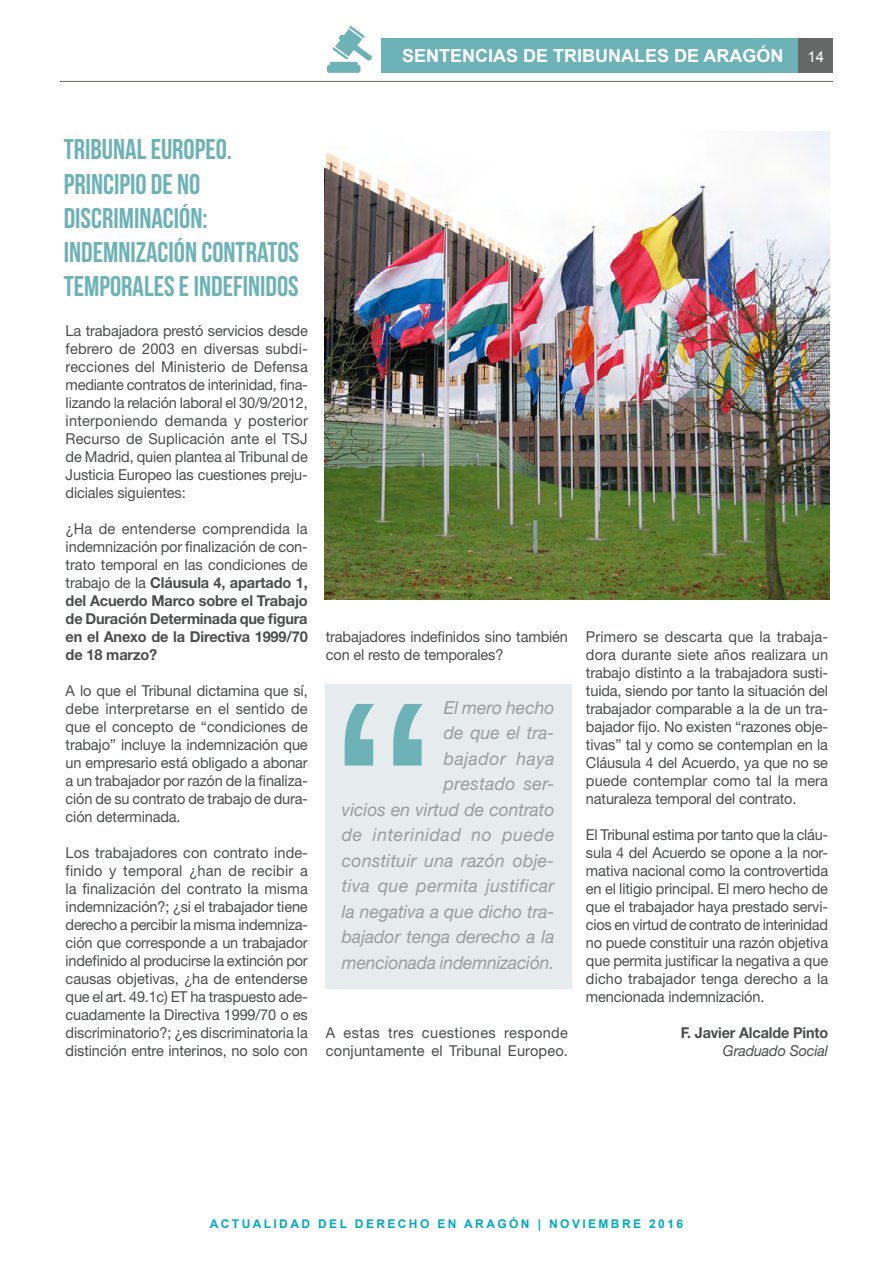
<style>
.page{position:relative;width:893px;height:1263px;background:#fff}
.page>*{position:absolute;margin:0;border:0;box-sizing:border-box;transform-origin:0 0}
.t1{font:28.5px/34.2px "Bebas Neue";color:#6cb2b7}
.t2{font:italic 18px/25.5px "Helvetica Neue LT Std";color:#999b9c;text-align:right}
.t3{font:700 18px "Arial";color:#fff}
.t4{font:15px/18px "Helvetica Neue LT Std";letter-spacing:-.01em;color:#4b4d4d;text-align:justify}
.t5{font:700 15px/18px "Helvetica Neue LT Std";letter-spacing:-.01em;color:#4b4d4d;text-align:justify}
.t6{font:15px/18px "Helvetica Neue LT Std";letter-spacing:.015em;color:#4b4d4d}
.t7{font:700 15px "Helvetica Neue LT Std";letter-spacing:-.01em;color:#4b4d4d;scale:.96 1}
.t8{font:italic 15px "Helvetica Neue LT Std";letter-spacing:-.01em;color:#4b4d4d;scale:.96 1}
.t9{font:15px "Arial";color:#fff}
.t10{font:700 12px "Arial";letter-spacing:.2em;color:#00aabf}
.s1{font-weight:400}
</style>
<div class="page">
<svg style="left:327px;top:26px;width:45px;height:47px"></svg>
<div style="left:381px;top:38px;width:417px;height:35px;background:#6cb2b7"></div>
<img style="left:325px;top:132px;width:504px;height:468px">
<div style="left:325px;top:684px;width:246px;height:305px;background:#e6ebee"></div>
<svg style="left:345px;top:704px;width:77px;height:61px"></svg>
<div style="left:798px;top:38px;width:35px;height:35px;background:#666767"></div>
<hr style="left:60px;top:81px;width:773px;height:1px;background:#73776c">
<p class="t3" style="left:402px;top:44px;width:383px">SENTENCIAS DE TRIBUNALES DE ARAGÓN</p>
<p class="t9" style="left:807px;top:47px;width:18px">14</p>
<h1 class="t1" style="left:64px;top:132px;width:237px">TRIBUNAL EUROPEO.<br>PRINCIPIO DE NO<br>DISCRIMINACIÓN:<br>INDEMNIZACIÓN CONTRATOS<br>TEMPORALES E INDEFINIDOS</h1>
<p class="t4" style="left:66px;top:322px;width:244px">La trabajadora prestó servicios desde febrero de 2003 en diversas subdi&shy;recciones del Ministerio de Defensa mediante contratos de interinidad, fina&shy;lizando la relación laboral el 30/9/2012, interponiendo demanda y posterior Recurso de Suplicación ante el TSJ de Madrid, quien plantea al Tribunal de Justicia Europeo las cuestiones preju&shy;diciales siguientes:</p>
<p class="t5" style="left:66px;top:519px;width:244px"><span class="s1">¿Ha de entenderse comprendida la indemnización por finalización de con&shy;trato temporal en las condiciones de trabajo de la</span> Cláusula 4, apartado 1, del Acuerdo Marco sobre el Trabajo de Duración Determinada que figura en el Anexo de la Directiva 1999/70 de 18 marzo?</p>
<p class="t4" style="left:66px;top:682px;width:244px">A lo que el Tribunal dictamina que sí, debe interpretarse en el sentido de que el concepto de “condiciones de trabajo” incluye la indemnización que un empresario está obligado a abonar a un trabajador por razón de la finaliza&shy;ción de su contrato de trabajo de dura&shy;ción determinada.</p>
<p class="t4" style="left:66px;top:844px;width:244px">Los trabajadores con contrato inde&shy;finido y temporal ¿han de recibir a la finalización del contrato la misma indemnización?; ¿si el trabajador tiene derecho a percibir la misma indemniza&shy;ción que corresponde a un trabajador indefinido al producirse la extinción por causas objetivas, ¿ha de entenderse que el art. 49.1c) ET ha traspuesto ade&shy;cuadamente la Directiva 1999/70 o es discriminatorio?; ¿es discriminatoria la distinción entre interinos, no solo con</p>
<p class="t4" style="left:326px;top:628px;width:244px">trabajadores indefinidos sino también con el resto de temporales?</p>
<p class="t2" style="left:342px;top:694px;width:214px">El mero hecho<br>de que el tra-<br>bajador haya<br>prestado ser-<br>vicios en virtud de contrato de interinidad no puede constituir una razón obje&shy;tiva que permita justificar la negativa a que dicho tra&shy;bajador tenga derecho a la mencionada indemnización.</p>
<p class="t6" style="left:326px;top:1024px;width:244px">A estas tres cuestiones responde conjuntamente el Tribunal Europeo.</p>
<p class="t4" style="left:586px;top:628px;width:244px">Primero se descarta que la trabaja&shy;dora durante siete años realizara un trabajo distinto a la trabajadora susti&shy;tuida, siendo por tanto la situación del trabajador comparable a la de un tra&shy;bajador fijo. No existen “razones obje&shy;tivas” tal y como se contemplan en la Cláusula 4 del Acuerdo, ya que no se puede contemplar como tal la mera naturaleza temporal del contrato.</p>
<p class="t4" style="left:586px;top:826px;width:244px">El Tribunal estima por tanto que la cláu&shy;sula 4 del Acuerdo se opone a la nor&shy;mativa nacional como la controvertida en el litigio principal. El mero hecho de que el trabajador haya prestado servi&shy;cios en virtud de contrato de interinidad no puede constituir una razón objetiva que permita justificar la negativa a que dicho trabajador tenga derecho a la mencionada indemnización.</p>
<p class="t7" style="left:681px;top:1023px;width:155px">F. Javier Alcalde Pinto</p>
<p class="t8" style="left:723px;top:1042px;width:111px">Graduado Social</p>
<p class="t10" style="left:210px;top:1216px;width:475px">ACTUALIDAD DEL DERECHO EN ARAGÓN | NOVIEMBRE 2016</p>
</div>
